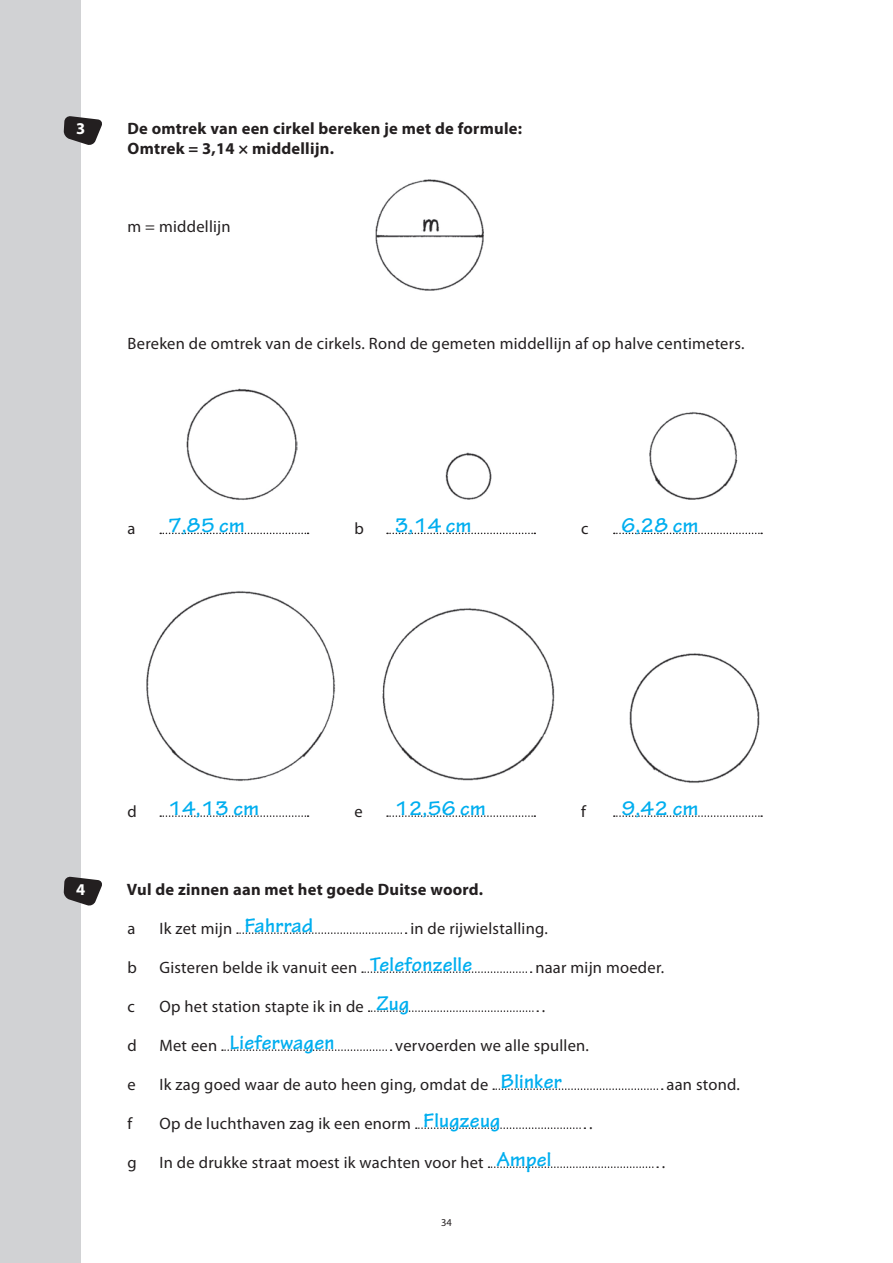
<style>
.page{position:relative;width:893px;height:1263px;background:#fff}
.page>*{position:absolute;margin:0;border:0;box-sizing:border-box;transform-origin:0 0}
.t1{font:700 21px/39px "Tekton Pro";letter-spacing:.015em;color:#00aeef}
.t2{font:16.5px "Myriad Pro";letter-spacing:.015em;color:#231f20}
.t3{font:700 16.5px/19.5px "Myriad Pro";letter-spacing:.015em;color:#231f20}
.t4{font:700 16.5px "Myriad Pro";color:#fff}
.t5{font:10.5px "Myriad Pro";color:#231f20}
</style>
<div class="page">
<div style="left:0;top:0;width:81px;height:1263px;background:#d1d2d4"></div>
<img style="left:375px;top:179px;width:109px;height:111px">
<img style="left:186px;top:388px;width:111px;height:112px">
<img style="left:445px;top:452px;width:47px;height:48px">
<img style="left:649px;top:412px;width:89px;height:88px">
<svg style="left:160px;top:533px;width:149px;height:1px"></svg>
<svg style="left:387px;top:533px;width:148px;height:1px"></svg>
<svg style="left:614px;top:533px;width:148px;height:1px"></svg>
<img style="left:146px;top:591px;width:190px;height:190px">
<img style="left:382px;top:608px;width:173px;height:173px">
<img style="left:629px;top:653px;width:131px;height:130px">
<svg style="left:160px;top:815px;width:149px;height:2px"></svg>
<svg style="left:387px;top:815px;width:148px;height:2px"></svg>
<svg style="left:614px;top:815px;width:148px;height:2px"></svg>
<svg style="left:237px;top:932px;width:170px;height:2px"></svg>
<svg style="left:362px;top:971px;width:170px;height:2px"></svg>
<svg style="left:369px;top:1010px;width:169px;height:2px"></svg>
<svg style="left:222px;top:1049px;width:170px;height:2px"></svg>
<svg style="left:493px;top:1088px;width:170px;height:2px"></svg>
<svg style="left:416px;top:1127px;width:169px;height:2px"></svg>
<svg style="left:488px;top:1166px;width:170px;height:2px"></svg>
<svg style="left:64px;top:116px;width:38px;height:29px"></svg>
<svg style="left:64px;top:876px;width:38px;height:30px"></svg>
<p class="t4" style="left:76px;top:120px;width:11px">3</p>
<p class="t3" style="left:128px;top:119px;width:396px">De omtrek van een cirkel bereken je met de formule:<br>Omtrek = 3,14 × middellijn.</p>
<p class="t2" style="left:128px;top:217px;width:105px">m = middellijn</p>
<p class="t2" style="left:128px;top:334px;width:618px">Bereken de omtrek van de cirkels. Rond de gemeten middellijn af op halve centimeters.</p>
<p class="t1" style="left:168px;top:506px;width:78px">7,85 cm</p>
<p class="t1" style="left:395px;top:506px;width:78px">3,14 cm</p>
<p class="t1" style="left:622px;top:506px;width:78px">6,28 cm</p>
<p class="t2" style="left:128px;top:520px;width:9px">a</p>
<p class="t2" style="left:354px;top:520px;width:11px">b</p>
<p class="t2" style="left:581px;top:520px;width:9px">c</p>
<p class="t4" style="left:76px;top:880px;width:11px">4</p>
<p class="t1" style="left:168px;top:789px;width:92px">14,13 cm</p>
<p class="t1" style="left:395px;top:789px;width:92px">12,56 cm</p>
<p class="t1" style="left:622px;top:789px;width:78px">9,42 cm</p>
<p class="t2" style="left:128px;top:802px;width:11px">d</p>
<p class="t2" style="left:354px;top:802px;width:10px">e</p>
<p class="t2" style="left:581px;top:802px;width:6px">f</p>
<p class="t3" style="left:127px;top:880px;width:358px">Vul de zinnen aan met het goede Duitse woord.</p>
<p class="t2" style="left:128px;top:919px;width:9px">a</p>
<p class="t2" style="left:159px;top:919px;width:74px">Ik zet mijn</p>
<p class="t2" style="left:410px;top:919px;width:139px">in de rijwielstalling.</p>
<p class="t2" style="left:128px;top:958px;width:11px">b</p>
<p class="t2" style="left:159px;top:958px;width:199px">Gisteren belde ik vanuit een</p>
<p class="t2" style="left:535px;top:958px;width:130px">naar mijn moeder.</p>
<p class="t2" style="left:128px;top:997px;width:9px">c</p>
<p class="t2" style="left:159px;top:997px;width:206px">Op het station stapte ik in de</p>
<p class="t2" style="left:542px;top:997px;width:5px">.</p>
<p class="t2" style="left:128px;top:1036px;width:11px">d</p>
<p class="t2" style="left:159px;top:1036px;width:59px">Met een</p>
<p class="t2" style="left:395px;top:1036px;width:195px">vervoerden we alle spullen.</p>
<p class="t2" style="left:128px;top:1075px;width:10px">e</p>
<p class="t2" style="left:159px;top:1075px;width:330px">Ik zag goed waar de auto heen ging, omdat de</p>
<p class="t2" style="left:666px;top:1075px;width:75px">aan stond.</p>
<p class="t2" style="left:128px;top:1114px;width:6px">f</p>
<p class="t2" style="left:159px;top:1114px;width:253px">Op de luchthaven zag ik een enorm</p>
<p class="t2" style="left:589px;top:1114px;width:5px">.</p>
<p class="t2" style="left:128px;top:1153px;width:11px">g</p>
<p class="t2" style="left:159px;top:1153px;width:326px">In de drukke straat moest ik wachten voor het</p>
<p class="t2" style="left:662px;top:1153px;width:5px">.</p>
<p class="t1" style="left:245px;top:906px;width:70px">Fahrrad</p>
<p class="t1" style="left:370px;top:945px;width:104px">Telefonzelle<br>Zug</p>
<p class="t1" style="left:230px;top:1023px;width:106px">Lieferwagen</p>
<p class="t1" style="left:501px;top:1062px;width:62px">Blinker</p>
<p class="t1" style="left:497px;top:1101px;width:56px;text-indent:-73px">Flugzeug<br>Ampel</p>
<p class="t5" style="left:441px;top:1217px;width:12px">34</p>
</div>
